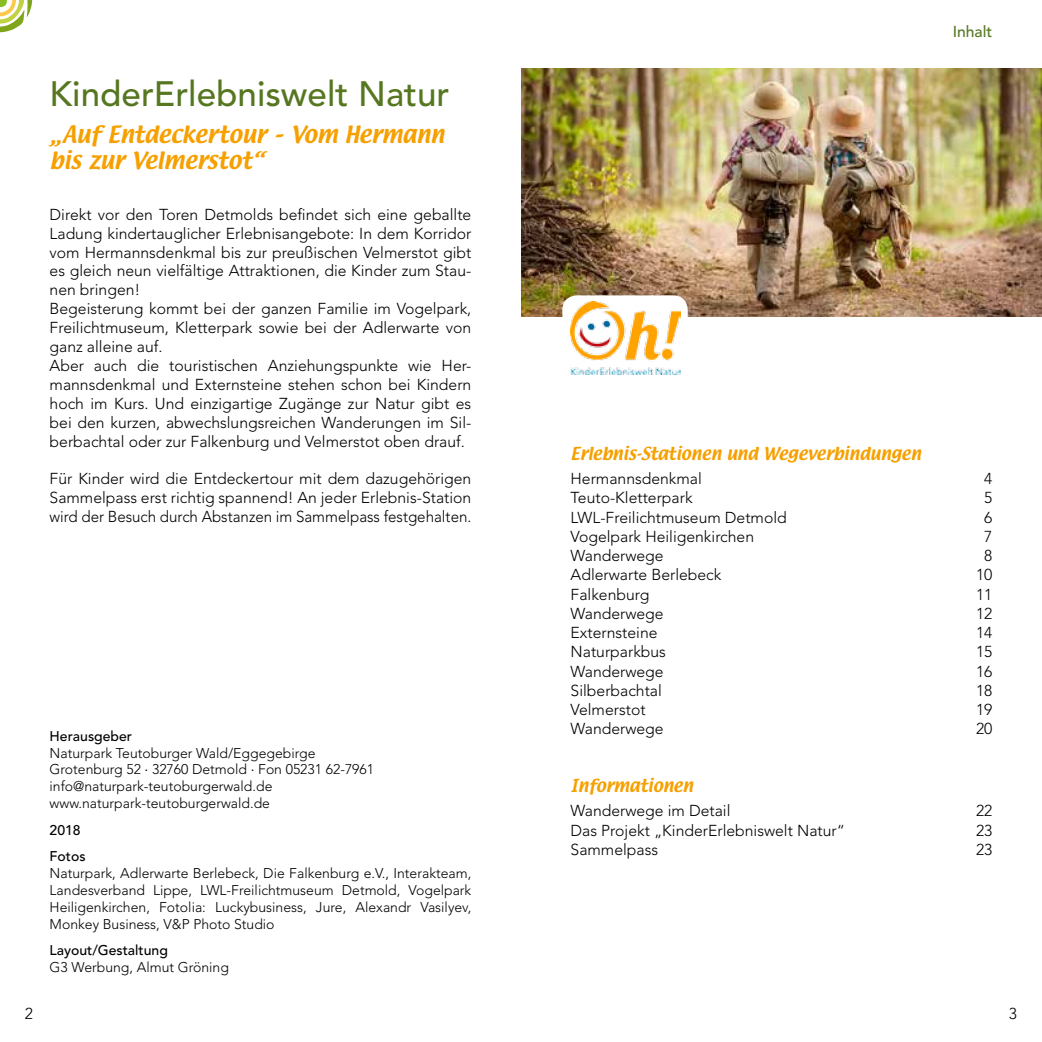
<style>
.page{position:relative;width:1042px;height:1042px;background:#fff}
.page>*{position:absolute;margin:0;border:0;box-sizing:border-box;transform-origin:0 0}
.t1{font:500 35px "Avenir LT Pro";color:#567620}
.t2{font:21px/26.2px "Lucida Big Cas Dem Ita";color:#f6a000}
.t3{font:300 15.75px/18.9px "Avenir LT Pro";color:#000}
.t4{font:15.75px "Lucida Big Cas Dem Ita";color:#f6a000}
.t5{font:500 15.75px "Avenir LT Pro";color:#567620}
.t6{font:300 14px/16.8px "Avenir LT Pro";color:#000}
.t7{font:500 14px/26.8px "Avenir LT Pro";color:#000}
.s1{font-family:"DIN Pro";font-weight:400}
</style>
<div class="page">
<img style="left:521px;top:69px;width:521px;height:248px">
<div style="left:562px;top:295px;width:126px;height:86px;background:#fff;border-radius:15px"></div>
<img style="left:570px;top:301px;width:110px;height:74px">
<svg style="left:0;top:0;width:33px;height:33px"></svg>
<h1 class="t1" style="left:50px;top:73px;width:401px">KinderErlebniswelt Natur</h1>
<h2 class="t2" style="left:50px;top:121px;width:396px">„Auf Entdeckertour – Vom Hermann bis zur Velmerstot“</h2>
<p class="t3" style="left:50px;top:205px;width:423px">Direkt vor den Toren Detmolds befindet sich eine geballte Ladung kindertauglicher Erlebnisangebote: In dem Korridor vom Hermannsdenkmal bis zur preußischen Velmerstot gibt es gleich neun vielfältige Attraktionen, die Kinder zum Stau&shy;nen bringen!<br>Begeisterung kommt bei der ganzen Familie im Vogelpark, Freilichtmuseum, Kletterpark sowie bei der Adlerwarte von ganz alleine auf.<br>Aber auch die touristischen Anziehungspunkte wie Her&shy;mannsdenkmal und Externsteine stehen schon bei Kindern hoch im Kurs. Und einzigartige Zugänge zur Natur gibt es bei den kurzen, abwechslungsreichen Wanderungen im Sil&shy;berbachtal oder zur Falkenburg und Velmerstot oben drauf.</p>
<p class="t3" style="left:50px;top:469px;width:423px;text-align:justify">Für Kinder wird die Entdeckertour mit dem dazugehörigen Sammelpass erst richtig spannend! An jeder Erlebnis-Station wird der Besuch durch Abstanzen im Sammelpass festgehalten.</p>
<p class="t7" style="left:50px;top:723px;width:84px">Herausgeber</p>
<p class="t6" style="left:50px;top:744px;width:326px">Naturpark Teutoburger Wald/Eggegebirge Grotenburg 52 <span class="s1">·</span> 32760 Detmold <span class="s1">·</span> Fon 05231 62-7961 info@naturpark-teutoburgerwald.de www.naturpark-teutoburgerwald.de</p>
<p class="t7" style="left:50px;top:817px;width:38px">2018<br>Fotos</p>
<p class="t6" style="left:50px;top:865px;width:423px;text-align:justify">Naturpark, Adlerwarte Berlebeck, Die Falkenburg e.V., Interakteam, Landesverband Lippe, LWL-Freilichtmuseum Detmold, Vogelpark Heiligenkirchen, Fotolia: Luckybusiness, Jure, Alexandr Vasilyev, Monkey Business, V&amp;P Photo Studio</p>
<p class="t7" style="left:50px;top:937px;width:120px">Layout/Gestaltung</p>
<p class="t6" style="left:50px;top:959px;width:181px">G3 Werbung, Almut Gröning</p>
<p class="t5" style="left:952px;top:22px;width:41px">Inhalt</p>
<p class="t4" style="left:570px;top:441px;width:352px">Erlebnis-Stationen und Wegeverbindungen</p>
<p class="t3" style="left:570px;top:469px;width:133px">Hermannsdenkmal</p>
<p class="t3" style="left:984px;top:469px;width:10px">4</p>
<p class="t3" style="left:570px;top:488px;width:123px">Teuto-Kletterpark</p>
<p class="t3" style="left:984px;top:488px;width:10px">5</p>
<p class="t3" style="left:570px;top:508px;width:218px">LWL-Freilichtmuseum Detmold</p>
<p class="t3" style="left:984px;top:508px;width:10px">6</p>
<p class="t3" style="left:570px;top:527px;width:185px">Vogelpark Heiligenkirchen</p>
<p class="t3" style="left:984px;top:527px;width:10px">7</p>
<p class="t3" style="left:570px;top:546px;width:95px">Wanderwege</p>
<p class="t3" style="left:984px;top:546px;width:10px">8</p>
<p class="t3" style="left:570px;top:565px;width:152px">Adlerwarte Berlebeck</p>
<p class="t3" style="left:976px;top:565px;width:18px">10</p>
<p class="t3" style="left:570px;top:585px;width:80px">Falkenburg</p>
<p class="t3" style="left:976px;top:585px;width:18px">11</p>
<p class="t3" style="left:570px;top:604px;width:95px">Wanderwege</p>
<p class="t3" style="left:976px;top:604px;width:18px">12</p>
<p class="t3" style="left:570px;top:623px;width:88px">Externsteine</p>
<p class="t3" style="left:976px;top:623px;width:18px">14</p>
<p class="t3" style="left:570px;top:642px;width:97px">Naturparkbus</p>
<p class="t3" style="left:976px;top:642px;width:18px">15</p>
<p class="t3" style="left:570px;top:662px;width:95px">Wanderwege</p>
<p class="t3" style="left:976px;top:662px;width:18px">16</p>
<p class="t3" style="left:570px;top:681px;width:93px">Silberbachtal</p>
<p class="t3" style="left:976px;top:681px;width:18px">18</p>
<p class="t3" style="left:570px;top:700px;width:76px">Velmerstot</p>
<p class="t3" style="left:976px;top:700px;width:18px">19</p>
<p class="t3" style="left:570px;top:719px;width:95px">Wanderwege</p>
<p class="t3" style="left:976px;top:719px;width:18px">20</p>
<p class="t4" style="left:570px;top:773px;width:124px">Informationen</p>
<p class="t3" style="left:570px;top:801px;width:161px">Wanderwege im Detail</p>
<p class="t3" style="left:976px;top:801px;width:18px">22</p>
<p class="t3" style="left:570px;top:821px;width:276px">Das Projekt „KinderErlebniswelt Natur“</p>
<p class="t3" style="left:976px;top:821px;width:18px">23</p>
<p class="t3" style="left:570px;top:840px;width:89px">Sammelpass</p>
<p class="t3" style="left:976px;top:840px;width:18px">23</p>
<p class="t3" style="left:25px;top:1004px;width:10px">2</p>
<p class="t3" style="left:1009px;top:1004px;width:10px">3</p>
</div>
